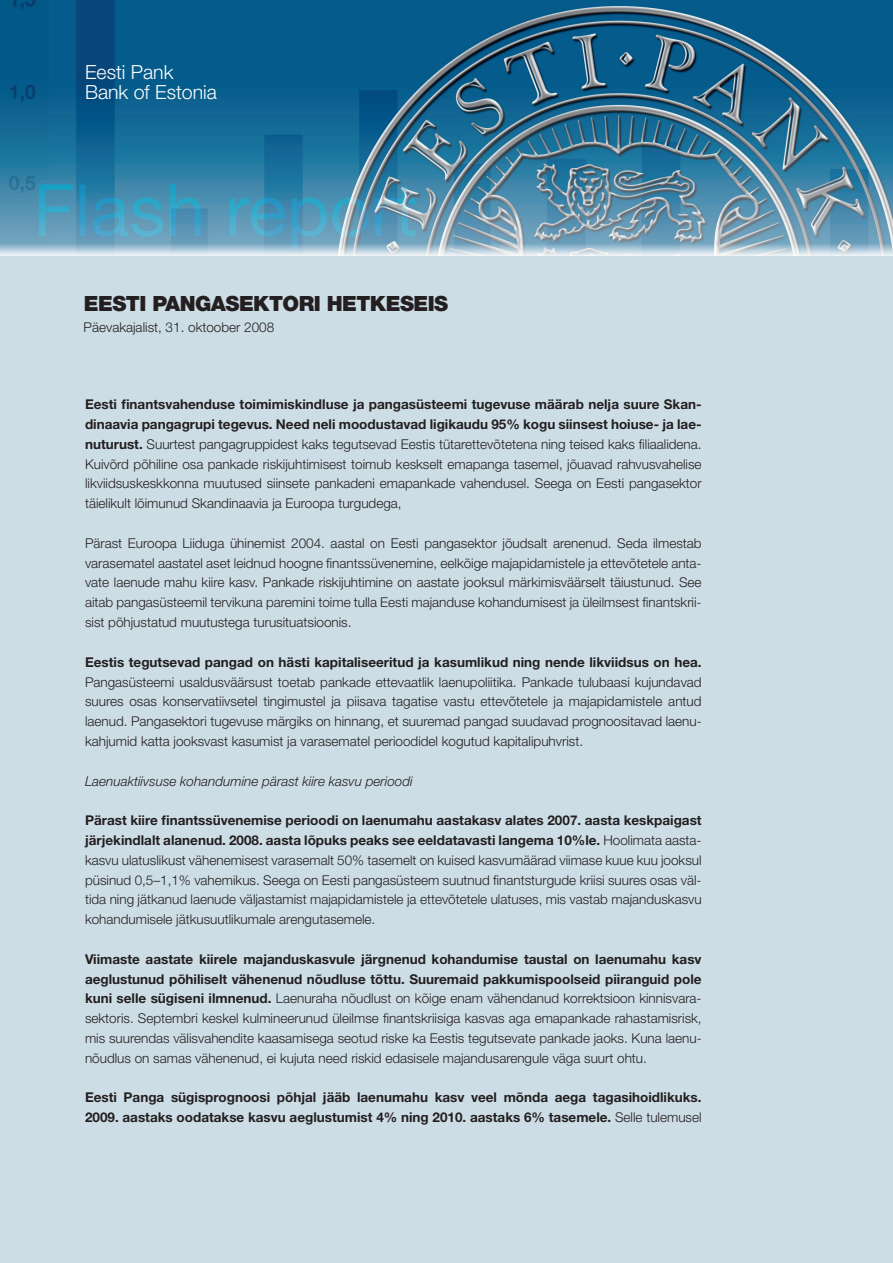
<style>
.page{position:relative;width:893px;height:1263px;background:#cddde6}
.page>*{position:absolute;margin:0;border:0;box-sizing:border-box;transform-origin:0 0}
.t1{font:900 21px "Helvetica Neue";letter-spacing:-.025em;color:#231f20}
.t2{font:300 19.5px/19.8px "Helvetica Neue";color:#fff}
.t3{font:300 13.5px/19.8px "Helvetica Neue";color:#231f20;text-align:justify}
.t4{font:700 13.5px/19.8px "Helvetica Neue";color:#231f20}
.t5{font:italic 300 13.5px "Helvetica Neue";color:#231f20}
.s1{font-weight:700}
.s2{font-weight:300}
</style>
<div class="page">
<img style="left:0;top:0;width:893px;height:256px">
<h2 class="t2" style="left:85px;top:62px;width:133px">Eesti Pank<br>Bank of Estonia</h2>
<h1 class="t1" style="left:84px;top:291px;width:366px">EESTI PANGASEKTORI HETKESEIS</h1>
<p class="t3" style="left:84px;top:317px;width:192px">Päevakajalist, 31. oktoober 2008</p>
<p class="t3" style="left:85px;top:394px;width:618px"><span class="s1">Eesti finantsvahenduse toimimiskindluse ja pangasüsteemi tugevuse määrab nelja suure Skan&shy;dinaavia pangagrupi tegevus. Need neli moodustavad ligikaudu 95% kogu siinsest hoiuse- ja lae&shy;nuturust.</span> Suurtest pangagruppidest kaks tegutsevad Eestis tütarettevõtetena ning teised kaks filiaalidena.<br>Kuivõrd põhiline osa pankade riskijuhtimisest toimub keskselt emapanga tasemel, jõuavad rahvusvahelise likviidsuskeskkonna muutused siinsete pankadeni emapankade vahendusel. Seega on Eesti pangasektor täielikult lõimunud Skandinaavia ja Euroopa turgudega,</p>
<p class="t3" style="left:85px;top:533px;width:618px">Pärast Euroopa Liiduga ühinemist 2004. aastal on Eesti pangasektor jõudsalt arenenud. Seda ilmestab varasematel aastatel aset leidnud hoogne finantssüvenemine, eelkõige majapidamistele ja ettevõtetele anta&shy;vate laenude mahu kiire kasv. Pankade riskijuhtimine on aastate jooksul märkimisväärselt täiustunud. See aitab pangasüsteemil tervikuna paremini toime tulla Eesti majanduse kohandumisest ja üleilmsest finantskrii&shy;sist põhjustatud muutustega turusituatsioonis.</p>
<p class="t4" style="left:85px;top:652px;width:618px">Eestis tegutsevad pangad on hästi kapitaliseeritud ja kasumlikud ning nende likviidsus on hea.</p>
<p class="t3" style="left:85px;top:671px;width:618px">Pangasüsteemi usaldusväärsust toetab pankade ettevaatlik laenupoliitika. Pankade tulubaasi kujundavad suures osas konservatiivsetel tingimustel ja piisava tagatise vastu ettevõtetele ja majapidamistele antud laenud. Pangasektori tugevuse märgiks on hinnang, et suuremad pangad suudavad prognoositavad laenu&shy;kahjumid katta jooksvast kasumist ja varasematel perioodidel kogutud kapitalipuhvrist.</p>
<p class="t5" style="left:85px;top:773px;width:329px">Laenuaktiivsuse kohandumine pärast kiire kasvu perioodi</p>
<p class="t3" style="left:85px;top:810px;width:618px"><span class="s1">Pärast kiire finantssüvenemise perioodi on laenumahu aastakasv alates 2007. aasta keskpaigast järjekindlalt alanenud. 2008. aasta lõpuks peaks see eeldatavasti langema 10%le.</span> Hoolimata aasta&shy;kasvu ulatuslikust vähenemisest varasemalt 50% tasemelt on kuised kasvumäärad viimase kuue kuu jooksul püsinud 0,5–1,1% vahemikus. Seega on Eesti pangasüsteem suutnud finantsturgude kriisi suures osas väl&shy;tida ning jätkanud laenude väljastamist majapidamistele ja ettevõtetele ulatuses, mis vastab majanduskasvu kohandumisele jätkusuutlikumale arengutasemele.</p>
<p class="t3" style="left:85px;top:949px;width:618px"><span class="s1">Viimaste aastate kiirele majanduskasvule järgnenud kohandumise taustal on laenumahu kasv aeglustunud põhiliselt vähenenud nõudluse tõttu. Suuremaid pakkumispoolseid piiranguid pole kuni selle sügiseni ilmnenud.</span> Laenuraha nõudlust on kõige enam vähendanud korrektsioon kinnisvara&shy;sektoris. Septembri keskel kulmineerunud üleilmse finantskriisiga kasvas aga emapankade rahastamisrisk, mis suurendas välisvahendite kaasamisega seotud riske ka Eestis tegutsevate pankade jaoks. Kuna laenu&shy;nõudlus on samas vähenenud, ei kujuta need riskid edasisele majandusarengule väga suurt ohtu.</p>
<p class="t4" style="left:85px;top:1087px;width:618px">Eesti Panga sügisprognoosi põhjal jääb laenumahu kasv veel mõnda aega tagasihoidlikuks.<br>2009. aastaks oodatakse kasvu aeglustumist 4% ning 2010. aastaks 6% tasemele. <span class="s2">Selle tulemusel</span></p>
</div>
